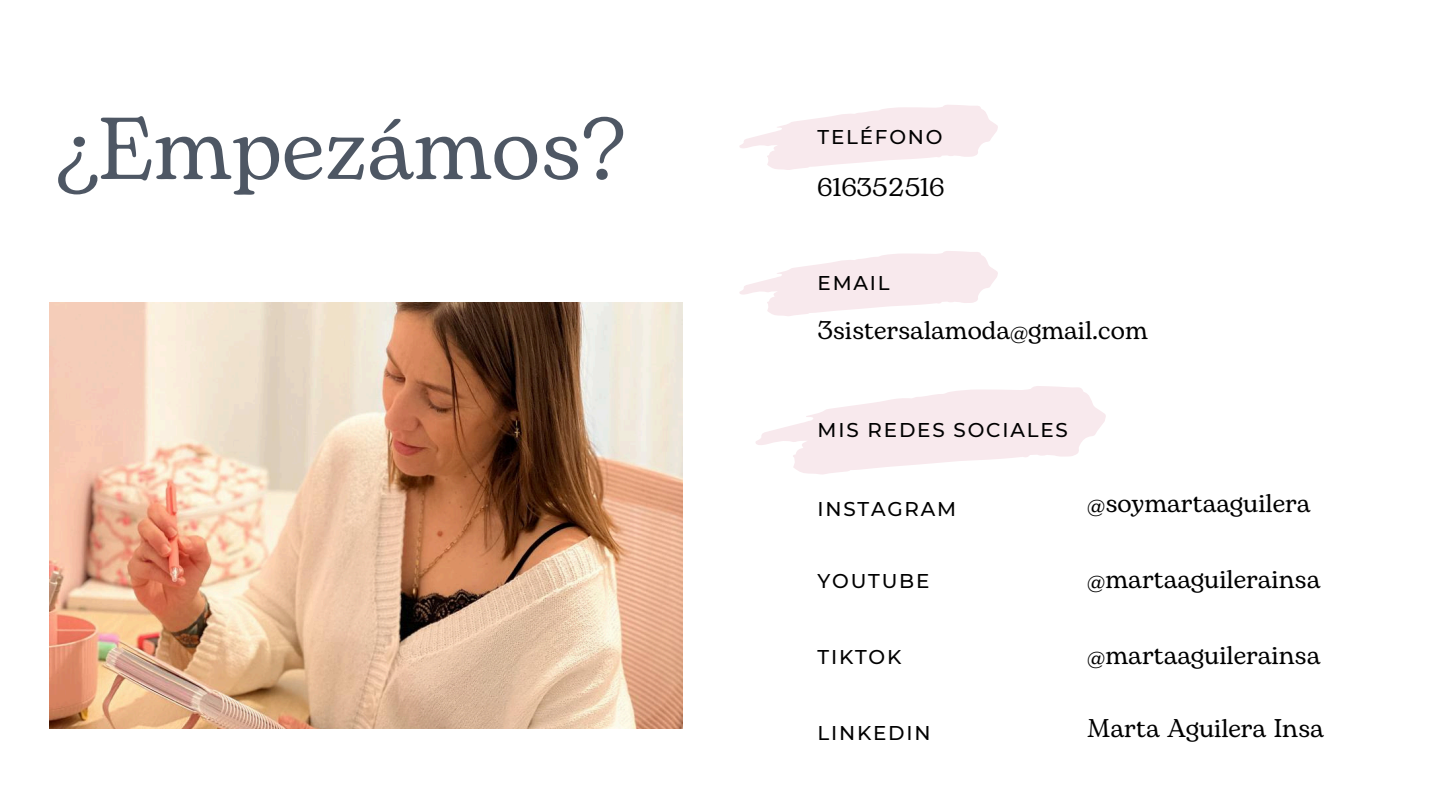
<style>
.page{position:relative;width:1440px;height:810px;background:#fff}
.page>*{position:absolute;margin:0;border:0;box-sizing:border-box;transform-origin:0 0}
.t1{font:87.4px "Bogart";color:#4e5764}
.t2{font:25.6px "Bogart";color:#000}
.t3{font:500 19.9px "Montserrat";letter-spacing:.09em;color:#000}
</style>
<div class="page">
<img style="left:50px;top:303px;width:633px;height:426px">
<svg style="left:739px;top:105px;width:259px;height:65px"></svg>
<svg style="left:755px;top:386px;width:351px;height:88px"></svg>
<svg style="left:739px;top:251px;width:259px;height:65px"></svg>
<h1 class="t1" style="left:58px;top:86px;width:569px">¿Empezámos?</h1>
<p class="t3" style="left:818px;top:125px;width:126px">TELÉFONO</p>
<h2 class="t2" style="left:818px;top:169px;width:128px">616352516</h2>
<p class="t3" style="left:818px;top:271px;width:74px">EMAIL</p>
<p class="t2" style="left:818px;top:311px;width:332px">3sistersalamoda@gmail.com</p>
<h2 class="t3" style="left:818px;top:417px;width:252px">MIS REDES SOCIALES</h2>
<h2 class="t3" style="left:818px;top:496px;width:140px">INSTAGRAM</h2>
<p class="t3" style="left:818px;top:569px;width:113px">YOUTUBE</p>
<p class="t3" style="left:818px;top:645px;width:85px">TIKTOK</p>
<p class="t3" style="left:818px;top:721px;width:115px">LINKEDIN</p>
<p class="t2" style="left:1087px;top:485px;width:225px">@soymartaaguilera</p>
<h2 class="t2" style="left:1087px;top:561px;width:235px">@martaaguilerainsa</h2>
<p class="t2" style="left:1087px;top:637px;width:235px">@martaaguilerainsa</p>
<h2 class="t2" style="left:1087px;top:710px;width:238px">Marta Aguilera Insa</h2>
</div>
